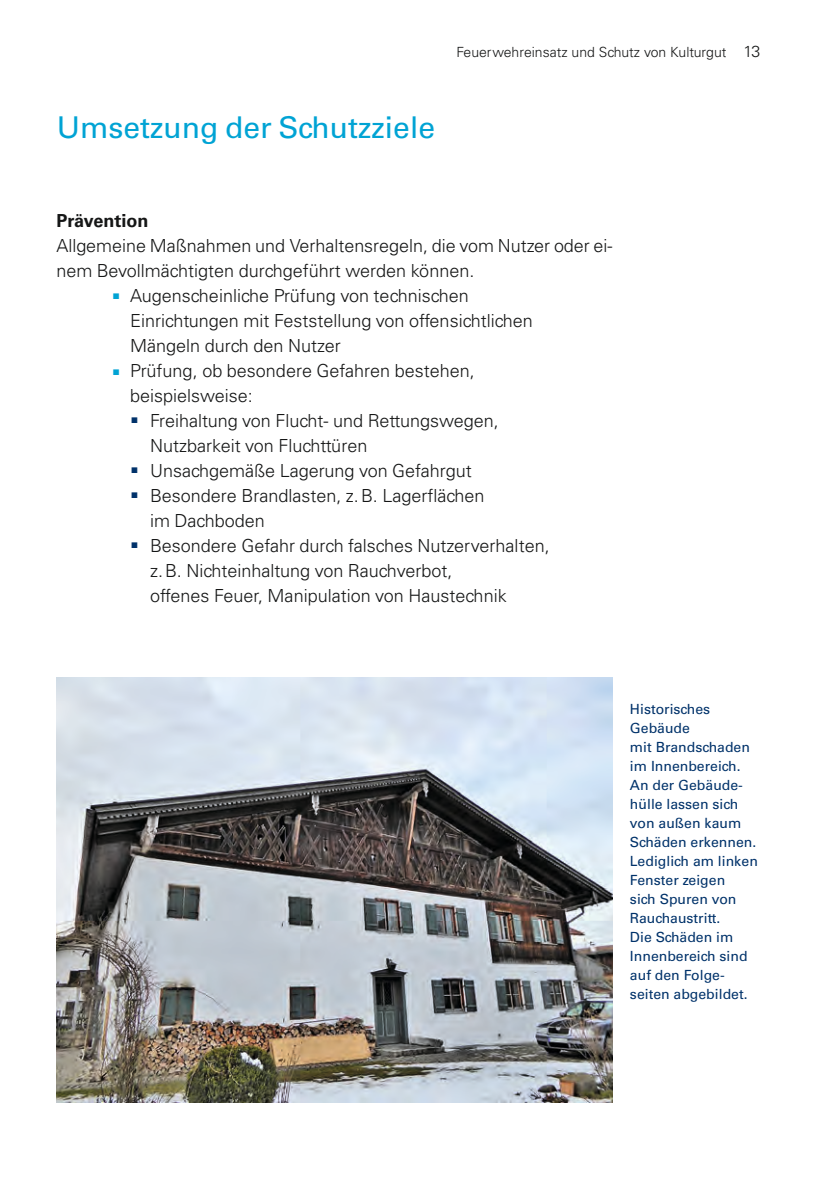
<style>
.page{position:relative;width:840px;height:1191px;background:#fff}
.page>*{position:absolute;margin:0;border:0;box-sizing:border-box;transform-origin:0 0}
.t1{font:30px "Univers LT Std";color:#00a3d4}
.t2{font:300 18px/25px "Univers LT Std";color:#151616}
.t3{font:700 18px "Univers LT Std";color:#151616}
.t4{font:14px/19px "Univers LT Std";color:#00326a}
.t5{font:300 14px "Univers LT Std";color:#151616}
.s1{font-size:16px}
.s2{color:#00a3d4}
</style>
<div class="page">
<img style="left:57px;top:677px;width:555px;height:425px">
<h1 class="t1" style="left:57px;top:109px;width:379px">Umsetzung der Schutzziele</h1>
<p class="t5" style="left:456px;top:43px;width:305px">Feuerwehreinsatz und Schutz von Kulturgut <span class="s1">13</span></p>
<p class="t3" style="left:56px;top:210px;width:93px">Prävention</p>
<p class="t2" style="left:56px;top:233px;width:557px">Allgemeine Maßnahmen und Verhaltensregeln, die vom Nutzer oder ei&shy;nem Bevollmächtigten durchgeführt werden können.</p>
<p class="t2" style="left:130px;top:283px;width:404px;text-indent:-17px"><span class="s2">■</span> Augenscheinliche Prüfung von technischen<br>Einrichtungen mit Feststellung von offensichtlichen<br>Mängeln durch den Nutzer</p>
<p class="t2" style="left:130px;top:358px;width:346px;text-indent:-17px"><span class="s2">■</span> Prüfung, ob besondere Gefahren bestehen, beispielsweise:</p>
<p class="t2" style="left:150px;top:408px;width:350px;text-indent:-18px"><sup>■</sup> Freihaltung von Flucht- und Rettungswegen,<br>Nutzbarkeit von Fluchttüren</p>
<p class="t2" style="left:131px;top:458px;width:341px"><sup>■</sup> Unsachgemäße Lagerung von Gefahrgut</p>
<p class="t2" style="left:150px;top:483px;width:336px;text-indent:-18px"><sup>■</sup> Besondere Brandlasten, z.B. Lagerflächen im Dachboden</p>
<p class="t2" style="left:150px;top:533px;width:401px;text-indent:-18px"><sup>■</sup> Besondere Gefahr durch falsches Nutzerverhalten, z.B. Nichteinhaltung von Rauchverbot,<br>offenes Feuer, Manipulation von Haustechnik</p>
<p class="t4" style="left:629px;top:700px;width:129px">Historisches<br>Gebäude<br>mit Brandschaden im Innenbereich.<br>An der Gebäude&shy;hülle lassen sich von außen kaum<br>Schäden erkennen.<br>Lediglich am linken<br>Fenster zeigen<br>sich Spuren von<br>Rauchaustritt.<br>Die Schäden im<br>Innenbereich sind auf den Folge&shy;seiten abgebildet.</p>
</div>
